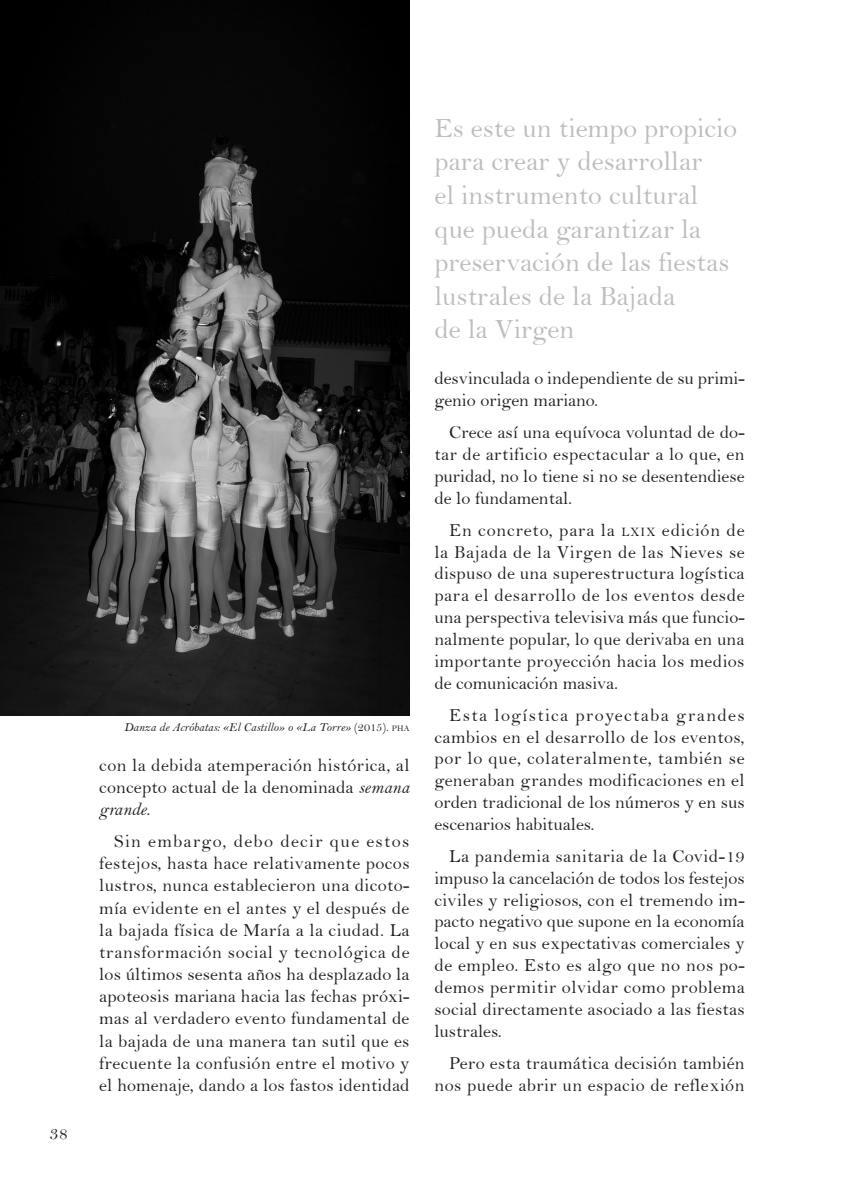
<style>
.page{position:relative;width:844px;height:1191px;background:#fff}
.page>*{position:absolute;margin:0;border:0;box-sizing:border-box;transform-origin:0 0}
.t1{font:28px/33.6px "Bell";color:#bcbdc0}
.GENERAL_10_5_12_6{font:18.38px/21.9px "Bell";letter-spacing:.005em;color:#231f20;text-align:justify}
.t2{font:12.25px "Bell MT Italic";color:#231f20}
.s1{font-family:"Bell"}
.s2{font-family:"Bell";font-size:8.58px}
.s3{font-family:"Bell MT Italic"}
.s4{font-size:12.78px}
</style>
<div class="page">
<img style="left:0;top:0;width:409px;height:715px">
<p class="GENERAL_10_5_12_6" style="left:50px;top:1122px;width:20px">38</p>
<p class="t2" style="left:124px;top:720px;width:287px">Danza de Acróbatas: «El Castillo» o «La Torre» <span class="s1">(2015).</span> <span class="s2">PHA</span></p>
<p class="GENERAL_10_5_12_6" style="left:99px;top:753px;width:312px">con la debida atemperación histórica, al concepto actual de la denominada <span class="s3">semana grande</span>.</p>
<p class="GENERAL_10_5_12_6" style="left:99px;top:830px;width:312px;text-indent:15px">Sin embargo, debo decir que estos festejos, hasta hace relativamente pocos lustros, nunca establecieron una dicoto&shy;mía evidente en el antes y el después de la bajada física de María a la ciudad. La transformación social y tecnológica de los últimos sesenta años ha desplazado la apoteosis mariana hacia las fechas próxi&shy;mas al verdadero evento fundamental de la bajada de una manera tan sutil que es frecuente la confusión entre el motivo y el homenaje, dando a los fastos identidad</p>
<p class="t1" style="left:434px;top:111px;width:304px">Es este un tiempo propicio para crear y desarrollar<br>el instrumento cultural que pueda garantizar la preservación de las fiestas lustrales de la Bajada<br>de la Virgen</p>
<p class="GENERAL_10_5_12_6" style="left:434px;top:367px;width:312px">desvinculada o independiente de su primi&shy;genio origen mariano.</p>
<p class="GENERAL_10_5_12_6" style="left:434px;top:421px;width:312px;text-indent:15px">Crece así una equívoca voluntad de do&shy;tar de artificio espectacular a lo que, en puridad, no lo tiene si no se desentendiese de lo fundamental.</p>
<p class="GENERAL_10_5_12_6" style="left:434px;top:519px;width:312px;text-indent:15px">En concreto, para la <span class="s4">LXIX</span> edición de la Bajada de la Virgen de las Nieves se dispuso de una superestructura logística para el desarrollo de los eventos desde una perspectiva televisiva más que funcio&shy;nalmente popular, lo que derivaba en una importante proyección hacia los medios de comunicación masiva.</p>
<p class="GENERAL_10_5_12_6" style="left:434px;top:703px;width:312px;text-indent:15px">Esta logística proyectaba grandes cambios en el desarrollo de los eventos, por lo que, colateralmente, también se generaban grandes modificaciones en el orden tradicional de los números y en sus escenarios habituales.</p>
<p class="GENERAL_10_5_12_6" style="left:434px;top:845px;width:312px;text-indent:15px">La pandemia sanitaria de la Covid-19 impuso la cancelación de todos los festejos civiles y religiosos, con el tremendo im&shy;pacto negativo que supone en la economía local y en sus expectativas comerciales y de empleo. Esto es algo que no nos po&shy;demos permitir olvidar como problema social directamente asociado a las fiestas lustrales.</p>
<p class="GENERAL_10_5_12_6" style="left:434px;top:1051px;width:312px;text-align:right">Pero esta traumática decisión también nos puede abrir un espacio de reflexión</p>
</div>
